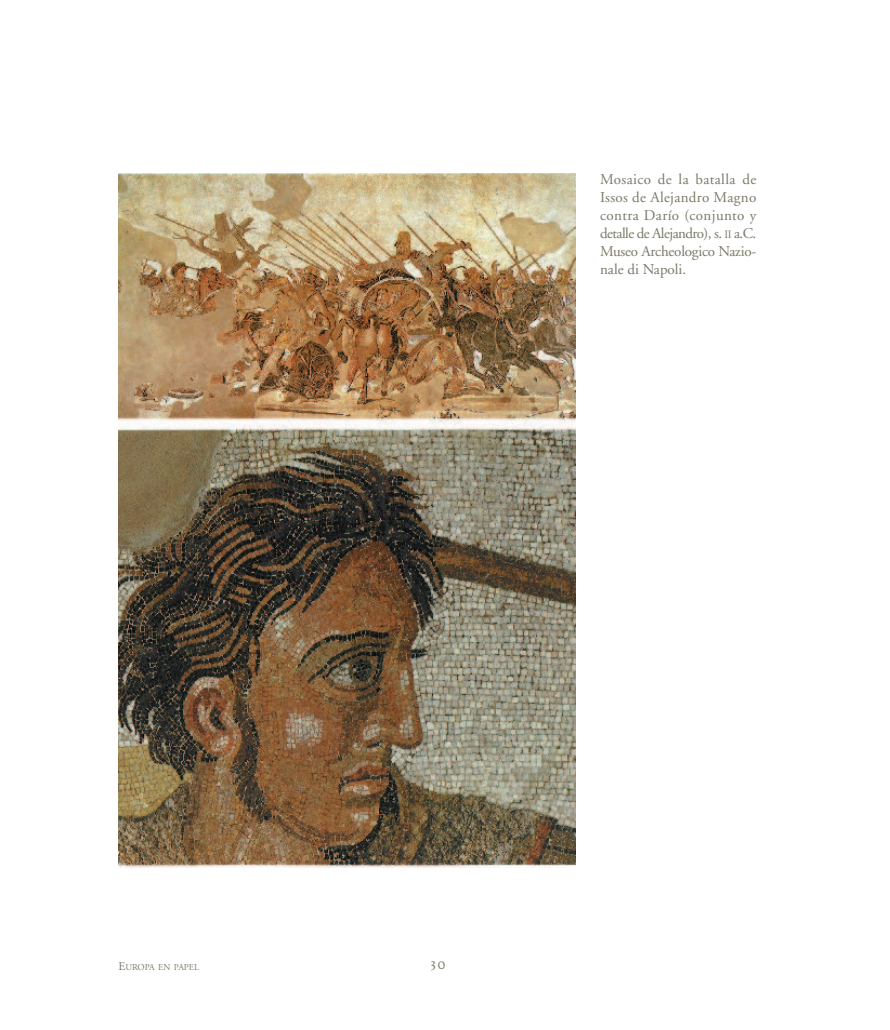
<style>
.page{position:relative;width:890px;height:1030px;background:#fff}
.page>*{position:absolute;margin:0;border:0;box-sizing:border-box;transform-origin:0 0}
.t1{font:15px/18px "Adobe Garamond";letter-spacing:-.015em;color:#7c7966;text-align:justify}
.t2{font:500 15px "Ringbearer";color:#7c7966}
.t3{font:9px "Adobe Garamond";color:#7c7966}
.s1{font-size:11.25px}
.s2{font-size:12px}
</style>
<div class="page">
<img style="left:118px;top:173px;width:457px;height:694px">
<p class="t1" style="left:600px;top:172px;width:158px">Mosaico de la batalla de Issos de Alejandro Magno contra Darío (conjunto y detalle de Alejandro), s. <span class="s1">II</span> a.C.<br>Museo Archeologico Nazio&shy;nale di Napoli.</p>
<p class="t3" style="left:118px;top:963px;width:82px"><span class="s2">E</span>UROPA EN PAPEL</p>
<p class="t2" style="left:429px;top:955px;width:17px">30</p>
</div>
